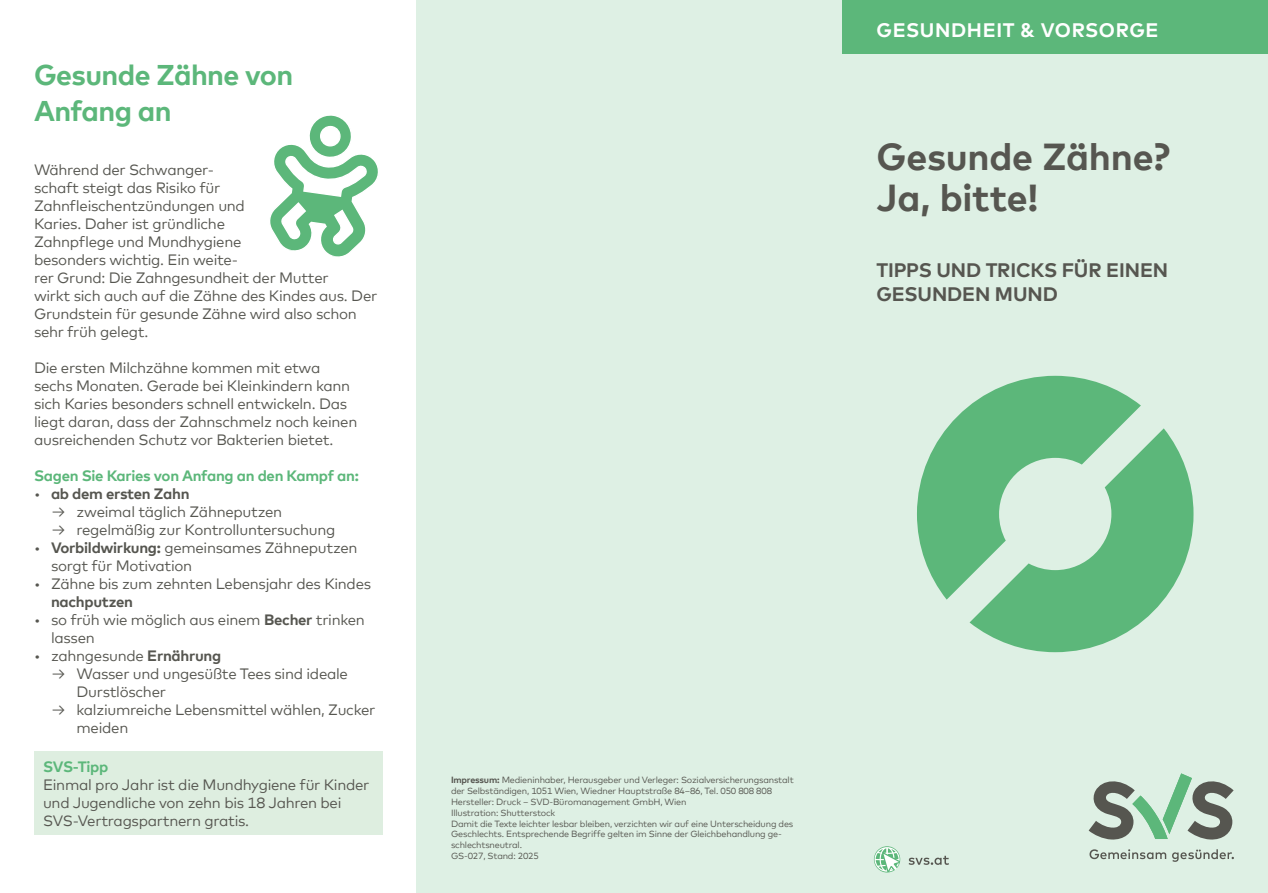
<style>
.page{position:relative;width:1268px;height:893px;background:#fff}
.page>*{position:absolute;margin:0;border:0;box-sizing:border-box;transform-origin:0 0}
.t1{font:700 37.5px/41.2px "Mark Offc Pro";letter-spacing:-.005em;color:#565650}
.t2{font:700 28.5px/36px "Mark Offc Pro";letter-spacing:-.02em;color:#5cb77a}
.t3{font:700 19.5px/23.4px "Mark Offc Pro";letter-spacing:-.005em;color:#565650}
.t4{font:700 19.5px "Mark Offc Pro";letter-spacing:.03em;color:#fff}
.t5{font:15px/18px "Mark Offc Pro";letter-spacing:-.02em;color:#565650}
.t6{font:700 15px "Mark Offc Pro";letter-spacing:-.02em;color:#5cb77a}
.t7{font:700 15px "Mark Offc Pro";letter-spacing:-.02em;color:#565650}
.t8{font:9px/10.8px "Mark Offc Pro";letter-spacing:-.02em;color:#565650}
.s1{font-weight:400}
.s2{font-weight:700}
</style>
<div class="page">
<div style="left:417px;top:0;width:850px;height:893px;background:#def0e4"></div>
<div style="left:842px;top:0;width:425px;height:53px;background:#5cb77a"></div>
<svg style="left:1088px;top:773px;width:145px;height:67px"></svg>
<svg style="left:1089px;top:849px;width:76px;height:10px"></svg>
<svg style="left:1172px;top:849px;width:61px;height:13px"></svg>
<svg style="left:874px;top:846px;width:26px;height:27px"></svg>
<svg style="left:908px;top:856px;width:40px;height:9px"></svg>
<div style="left:34px;top:751px;width:349px;height:84px;background:#deeee0"></div>
<svg style="left:270px;top:115px;width:108px;height:142px"></svg>
<svg style="left:969px;top:428px;width:224px;height:224px;fill:#5cb77a"></svg>
<svg style="left:917px;top:376px;width:223px;height:224px;fill:#5cb77a"></svg>
<h2 class="t2" style="left:34px;top:54px;width:261px">Gesunde Zähne von<br>Anfang an</h2>
<p class="t5" style="left:34px;top:159px;width:345px">Während der Schwanger-<br>schaft steigt das Risiko für<br>Zahnfleischentzündungen und<br>Karies. Daher ist gründliche<br>Zahnpflege und Mundhygiene<br>besonders wichtig. Ein weite-<br>rer Grund: Die Zahngesundheit der Mutter<br>wirkt sich auch auf die Zähne des Kindes aus. Der<br>Grundstein für gesunde Zähne wird also schon sehr früh gelegt.</p>
<p class="t5" style="left:34px;top:357px;width:325px">Die ersten Milchzähne kommen mit etwa sechs Monaten. Gerade bei Kleinkindern kann sich Karies besonders schnell entwickeln. Das liegt daran, dass der Zahnschmelz noch keinen ausreichenden Schutz vor Bakterien bietet.</p>
<p class="t6" style="left:34px;top:464px;width:326px">Sagen Sie Karies von Anfang an den Kampf an:</p>
<p class="t7" style="left:34px;top:482px;width:157px"><span class="s1">•</span> ab dem ersten Zahn</p>
<p class="t5" style="left:51px;top:501px;width:233px">→ zweimal täglich Zähneputzen</p>
<p class="t5" style="left:51px;top:519px;width:286px">→ regelmäßig zur Kontrolluntersuchung</p>
<p class="t5" style="left:51px;top:537px;width:308px;text-indent:-17px">• <span class="s2">Vorbildwirkung:</span> gemeinsames Zähneputzen sorgt für Motivation</p>
<p class="t5" style="left:34px;top:573px;width:338px">• Zähne bis zum zehnten Lebensjahr des Kindes</p>
<p class="t7" style="left:51px;top:590px;width:83px">nachputzen</p>
<p class="t5" style="left:51px;top:609px;width:315px;text-indent:-17px">• so früh wie möglich aus einem <span class="s2">Becher</span> trinken lassen</p>
<p class="t5" style="left:34px;top:645px;width:189px">• zahngesunde <span class="s2">Ernährung</span></p>
<p class="t5" style="left:77px;top:663px;width:273px;text-indent:-26px">→ Wasser und ungesüßte Tees sind ideale<br>Durstlöscher</p>
<p class="t5" style="left:77px;top:699px;width:300px;text-indent:-26px">→ kalziumreiche Lebensmittel wählen, Zucker meiden</p>
<p class="t6" style="left:43px;top:755px;width:67px">SVS-Tipp</p>
<p class="t5" style="left:43px;top:774px;width:328px">Einmal pro Jahr ist die Mundhygiene für Kinder und Jugendliche von zehn bis 18 Jahren bei<br>SVS-Vertragspartnern gratis.</p>
<p class="t8" style="left:451px;top:774px;width:344px"><span class="s2">Impressum:</span> Medieninhaber, Herausgeber und Verleger: Sozialversicherungsanstalt der Selbständigen, 1051 Wien, Wiedner Hauptstraße 84–86, Tel. 050 808 808<br>Hersteller: Druck – SVD-Büromanagement GmbH, Wien<br>Illustration: Shutterstock<br>Damit die Texte leichter lesbar bleiben, verzichten wir auf eine Unterscheidung des Geschlechts. Entsprechende Begriffe gelten im Sinne der Gleichbehandlung ge&shy;schlechtsneutral.<br>GS-027, Stand: 2025</p>
<h3 class="t4" style="left:876px;top:15px;width:283px">GESUNDHEIT &amp; VORSORGE</h3>
<h1 class="t1" style="left:876px;top:133px;width:295px">Gesunde Zähne?<br>Ja, bitte!</h1>
<h3 class="t3" style="left:876px;top:257px;width:293px">TIPPS UND TRICKS FÜR EINEN<br>GESUNDEN MUND</h3>
</div>
